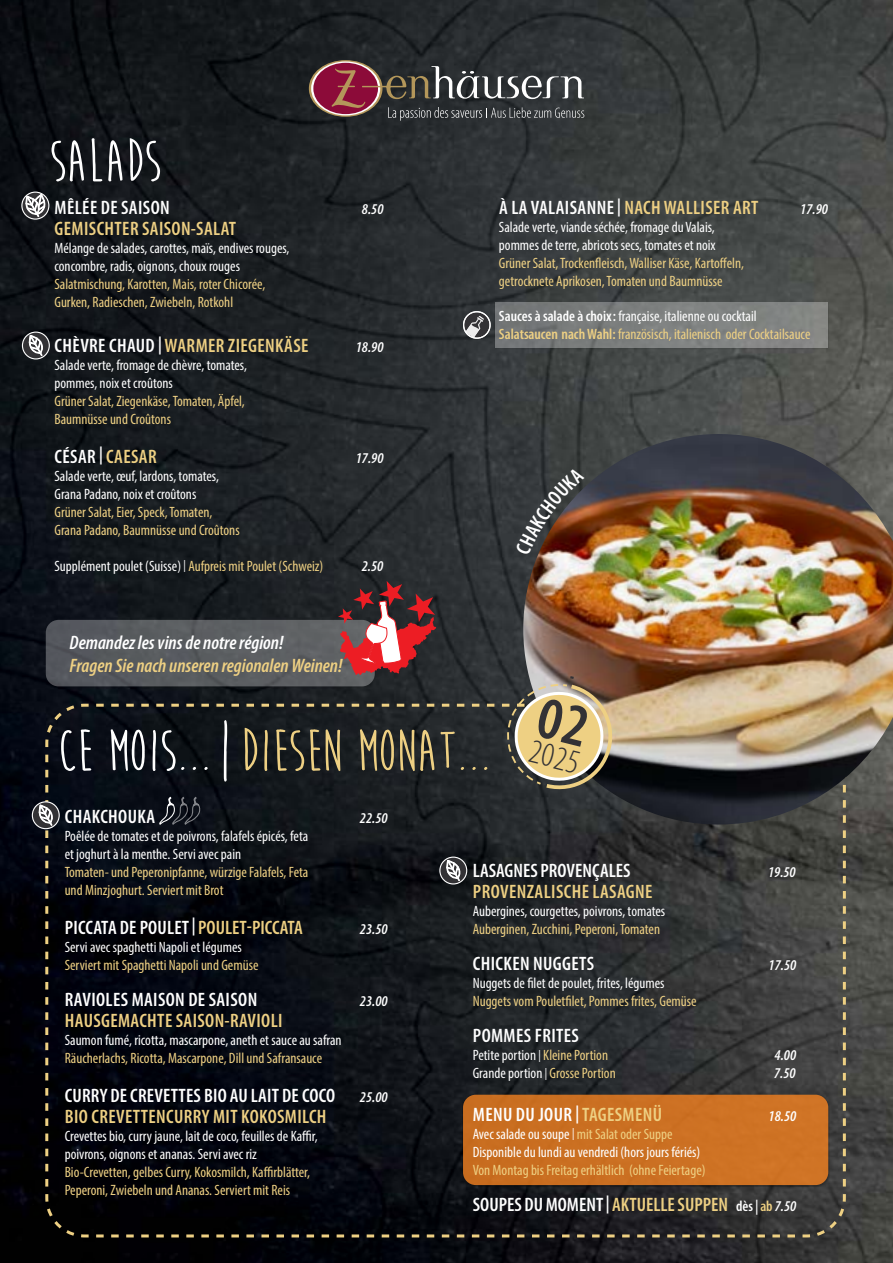
<style>
.page{position:relative;width:893px;height:1263px;background:#fff}
.page>*{position:absolute;margin:0;border:0;box-sizing:border-box;transform-origin:0 0}
.t1{font:700 60px "Moon Flower";color:#eed083}
.t2{font:700 60px "Moon Flower";color:#fff}
.t3{font:300 condensed 34.05px "Myriad Pro";color:#333235}
.t4{font:600 condensed 19.5px "Myriad Pro";letter-spacing:.01em;color:#fff}
.t5{font:600 condensed 19.5px "Myriad Pro";letter-spacing:.02em;color:#eed083}
.t6{font:italic 600 condensed 19.5px "Myriad Pro";color:#eed083}
.t7{font:italic 600 condensed 19.5px "Myriad Pro";color:#fff}
.t8{font:condensed 15px/18px "Myriad Pro";color:#eed083}
.t9{font:condensed 15px/18px "Myriad Pro";color:#fff}
.t10{font:italic 600 condensed 15px "Myriad Pro";color:#fff}
.s1{color:#fff}
.s2{font-size:18px;color:#fff}
.s3{font-size:12px;color:#fff}
.s4{font-weight:600;color:#fff}
.s5{font-weight:600}
.s6{font-size:18px}
.s7{color:#eed083}
.s8{font-size:12px}
.s9{font-size:15px}
.s10{font-style:italic;font-size:15px}
.s11{font-size:15px;color:#eed083}
</style>
<div class="page">
<img style="left:0;top:0;width:893px;height:1263px">
<svg style="left:309px;top:60px;width:275px;height:61px;background:#56454a"></svg>
<svg style="left:44px;top:702px;width:803px;height:537px;background:#2a231f"></svg>
<svg style="left:32px;top:802px;width:27px;height:27px"></svg>
<div style="left:32px;top:801px;width:28px;height:28px;border:1px solid #fff;border-radius:50%"></div>
<svg style="left:37px;top:755px;width:17px;height:435px;background:#1d1c1c"></svg>
<svg style="left:22px;top:332px;width:27px;height:27px"></svg>
<div style="left:22px;top:332px;width:28px;height:27px;border:1px solid #fff;border-radius:50%"></div>
<svg style="left:27px;top:335px;width:17px;height:21px"></svg>
<svg style="left:22px;top:192px;width:27px;height:27px"></svg>
<div style="left:21px;top:192px;width:28px;height:28px;border:1px solid #fff;border-radius:50%"></div>
<svg style="left:24px;top:194px;width:22px;height:23px"></svg>
<img style="left:523px;top:434px;width:370px;height:390px">
<div style="left:494px;top:303px;width:334px;height:47px;background:#000;opacity:.36"></div>
<div style="left:495px;top:303px;width:333px;height:45px;background:linear-gradient(to right,#727576,#888987)"></div>
<svg style="left:464px;top:312px;width:26px;height:26px"></svg>
<svg style="left:465px;top:315px;width:19px;height:23px"></svg>
<div style="left:463px;top:311px;width:28px;height:28px;border:1px solid #fff;border-radius:50%"></div>
<div style="left:46px;top:620px;width:329px;height:66px;background:#55575e;border-radius:13px"></div>
<svg style="left:440px;top:857px;width:27px;height:27px"></svg>
<div style="left:439px;top:856px;width:28px;height:28px;border:1px solid #fff;border-radius:50%"></div>
<svg style="left:444px;top:860px;width:18px;height:21px"></svg>
<img style="left:92px;top:581px;width:703px;height:248px">
<svg style="left:515px;top:467px;width:70px;height:88px;background:#473834"></svg>
<h1 class="t2" style="left:49px;top:130px;width:113px">SALADS</h1>
<h3 class="t4" style="left:55px;top:197px;width:117px">MÊLÉE DE SAISON</h3>
<p class="t10" style="left:362px;top:201px;width:23px">8.50</p>
<h3 class="t5" style="left:55px;top:218px;width:183px">GEMISCHTER SAISON-SALAT</h3>
<p class="t9" style="left:54px;top:239px;width:237px">Mélange de salades, carottes, maïs, endives rouges, concombre, radis, oignons, choux rouges</p>
<p class="t8" style="left:54px;top:275px;width:212px">Salatmischung, Karotten, Mais, roter Chicorée,<br>Gurken, Radieschen, Zwiebeln, Rotkohl</p>
<h3 class="t5" style="left:55px;top:335px;width:255px"><span class="s1">CHÈVRE CHAUD</span> <span class="s2">|</span>WARMER ZIEGENKÄSE</h3>
<p class="t10" style="left:356px;top:339px;width:29px">18.90</p>
<p class="t9" style="left:54px;top:356px;width:194px">Salade verte, fromage de chèvre, tomates, pommes, noix et croûtons</p>
<p class="t8" style="left:54px;top:392px;width:192px">Grüner Salat, Ziegenkäse, Tomaten, Äpfel,<br>Baumnüsse und Croûtons</p>
<h3 class="t5" style="left:55px;top:445px;width:103px"><span class="s1">CÉSAR</span> <span class="s2">|</span> CAESAR</h3>
<p class="t10" style="left:356px;top:450px;width:29px">17.90</p>
<p class="t9" style="left:54px;top:466px;width:166px">Salade verte, œuf, lardons, tomates,<br>Grana Padano, noix et croûtons</p>
<p class="t8" style="left:54px;top:502px;width:187px">Grüner Salat, Eier, Speck, Tomaten,<br>Grana Padano, Baumnüsse und Croûtons</p>
<p class="t8" style="left:54px;top:556px;width:270px"><span class="s1">Supplément poulet (Suisse)</span> <span class="s3">|</span> Aufpreis mit Poulet (Schweiz)</p>
<p class="t10" style="left:362px;top:558px;width:23px">2.50</p>
<h3 class="t7" style="left:70px;top:632px;width:215px">Demandez les vins de notre région!</h3>
<h3 class="t6" style="left:70px;top:655px;width:274px">Fragen Sie nach unseren regionalen Weinen!</h3>
<h3 class="t5" style="left:499px;top:197px;width:261px"><span class="s1">À LA VALAISANNE</span> <span class="s2">|</span> NACH WALLISER ART</h3>
<p class="t10" style="left:800px;top:201px;width:29px">17.90</p>
<p class="t9" style="left:499px;top:218px;width:218px">Salade verte, viande séchée, fromage du Valais, pommes de terre, abricots secs, tomates et noix</p>
<p class="t8" style="left:499px;top:254px;width:247px">Grüner Salat, Trockenfleisch, Walliser Käse, Kartoffeln, getrocknete Aprikosen, Tomaten und Baumnüsse</p>
<p class="t8" style="left:499px;top:307px;width:313px"><span class="s4">Sauces à salade à choix:</span> <span class="s1">française, italienne ou cocktail<br></span><span class="s5">Salatsaucen nach Wahl:</span> französisch, italienisch oder Cocktailsauce</p>
<h2 class="t3" style="left:534px;top:733px;width:52px;rotate:14deg"><sup>02</sup>2025</h2>
<h1 class="t1" style="left:57px;top:719px;width:435px"><span class="s1">CE MOIS...|</span>DIESEN MONAT...</h1>
<h3 class="t4" style="left:65px;top:805px;width:92px">CHAKCHOUKA</h3>
<p class="t10" style="left:360px;top:810px;width:29px">22.50</p>
<p class="t9" style="left:65px;top:826px;width:245px">Poêlée de tomates et de poivrons, falafels épicés, feta et joghurt à la menthe. Servi avec pain</p>
<p class="t8" style="left:65px;top:862px;width:245px">Tomaten- und Peperonipfanne, würzige Falafels, Feta und Minzjoghurt. Serviert mit Brot</p>
<h3 class="t4" style="left:65px;top:916px;width:239px">PICCATA DE POULET <span class="s6">|</span> <span class="s7">POULET-PICCATA</span></h3>
<p class="t10" style="left:360px;top:921px;width:29px">23.50</p>
<p class="t9" style="left:65px;top:937px;width:179px">Servi avec spaghetti Napoli et légumes</p>
<p class="t8" style="left:65px;top:955px;width:195px">Serviert mit Spaghetti Napoli und Gemüse</p>
<h3 class="t4" style="left:65px;top:988px;width:194px">RAVIOLES MAISON DE SAISON</h3>
<p class="t10" style="left:360px;top:993px;width:29px">23.00</p>
<h3 class="t5" style="left:65px;top:1009px;width:219px">HAUSGEMACHTE SAISON-RAVIOLI</h3>
<p class="t9" style="left:65px;top:1030px;width:278px">Saumon fumé, ricotta, mascarpone, aneth et sauce au safran</p>
<p class="t8" style="left:65px;top:1048px;width:259px">Räucherlachs, Ricotta, Mascarpone, Dill und Safransauce</p>
<h3 class="t4" style="left:65px;top:1084px;width:272px">CURRY DE CREVETTES BIO AU LAIT DE COCO</h3>
<p class="t10" style="left:360px;top:1089px;width:29px">25.00</p>
<h3 class="t5" style="left:65px;top:1105px;width:263px">BIO CREVETTENCURRY MIT KOKOSMILCH</h3>
<p class="t9" style="left:65px;top:1126px;width:255px">Crevettes bio, curry jaune, lait de coco, feuilles de Kaffir, poivrons, oignons et ananas. Servi avec riz</p>
<p class="t8" style="left:65px;top:1162px;width:247px">Bio-Crevetten, gelbes Curry, Kokosmilch, Kaffirblätter,<br>Peperoni, Zwiebeln und Ananas. Serviert mit Reis</p>
<h3 class="t4" style="left:473px;top:860px;width:159px">LASAGNES PROVENÇALES</h3>
<p class="t10" style="left:768px;top:864px;width:29px">19.50</p>
<h3 class="t5" style="left:473px;top:881px;width:181px">PROVENZALISCHE LASAGNE</h3>
<p class="t9" style="left:473px;top:902px;width:194px">Aubergines, courgettes, poivrons, tomates</p>
<p class="t8" style="left:473px;top:920px;width:189px">Auberginen, Zucchini, Peperoni, Tomaten</p>
<h3 class="t4" style="left:473px;top:953px;width:123px">CHICKEN NUGGETS</h3>
<p class="t10" style="left:769px;top:957px;width:29px">17.50</p>
<p class="t9" style="left:473px;top:974px;width:193px">Nuggets de filet de poulet, frites, légumes</p>
<p class="t8" style="left:473px;top:992px;width:225px">Nuggets vom Pouletfilet, Pommes frites, Gemüse</p>
<h3 class="t4" style="left:473px;top:1025px;width:108px">POMMES FRITES</h3>
<p class="t9" style="left:473px;top:1046px;width:137px">Petite portion <span class="s8">|</span> <span class="s7">Kleine Portion</span></p>
<p class="t10" style="left:775px;top:1047px;width:23px">4.00</p>
<p class="t9" style="left:473px;top:1064px;width:145px">Grande portion <span class="s8">|</span> <span class="s7">Grosse Portion</span></p>
<p class="t10" style="left:774px;top:1065px;width:23px">7.50</p>
<h3 class="t4" style="left:473px;top:1104px;width:191px">MENU DU JOUR <span class="s6">|</span><span class="s7">TAGESMENÜ</span></h3>
<p class="t10" style="left:769px;top:1108px;width:29px">18.50</p>
<p class="t9" style="left:473px;top:1125px;width:229px">Avec salade ou soupe <span class="s8">|</span> <span class="s7">mit Salat oder Suppe<br></span>Disponible du lundi au vendredi (hors jours fériés)</p>
<p class="t8" style="left:473px;top:1161px;width:234px">Von Montag bis Freitag erhältlich (ohne Feiertage)</p>
<h3 class="t4" style="left:473px;top:1194px;width:325px">SOUPES DU MOMENT <span class="s6">|</span> <span class="s7">AKTUELLE SUPPEN</span> <span class="s9">dès</span> <span class="s10">|</span> <span class="s11">ab</span> <span class="s10">7.50</span></h3>
</div>
